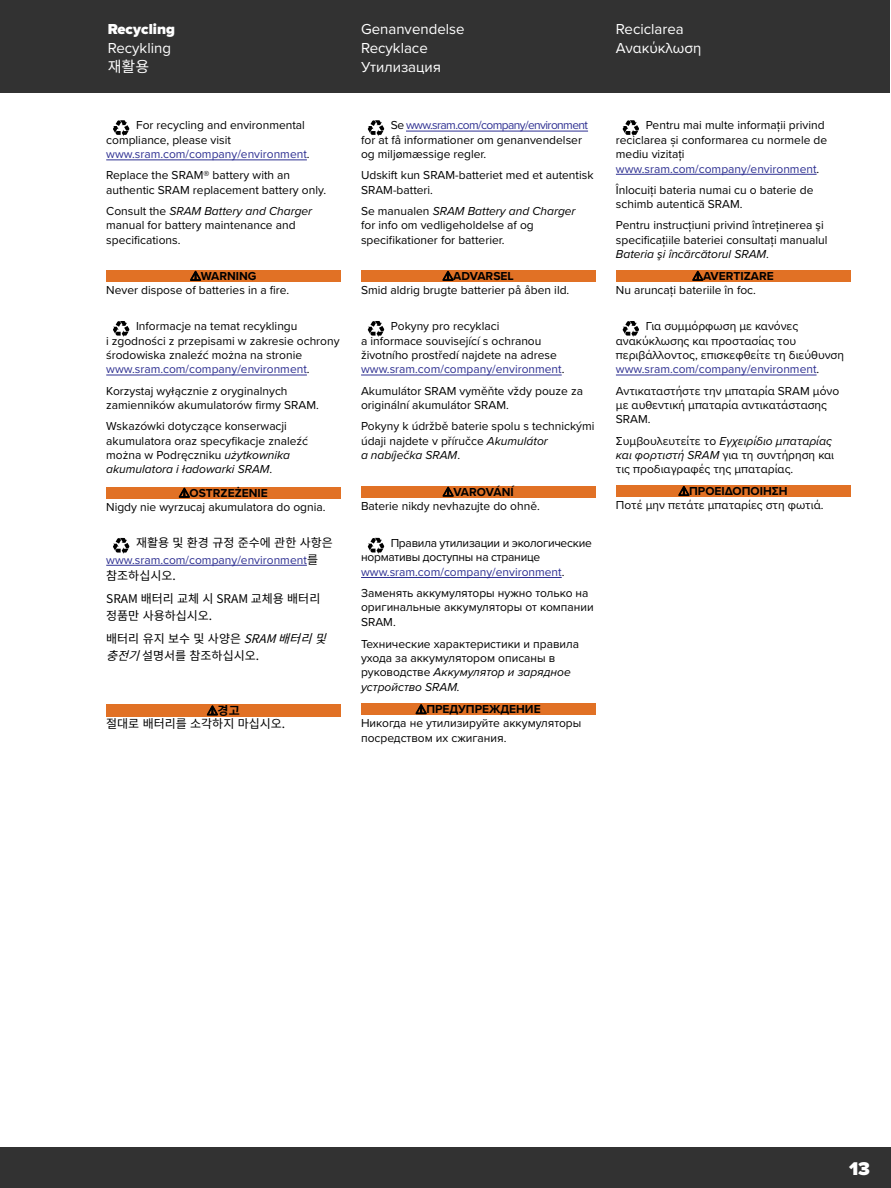
<style>
.page{position:relative;width:891px;height:1188px;background:#fff}
.page>*{position:absolute;margin:0;border:0;box-sizing:border-box;transform-origin:0 0}
.t1{font:900 19.2px "Proxima Nova";color:#fff}
.Header_Proxima_Nova{font:15px "Proxima Nova";color:#fff}
.Header_Proxima_Nova-2{font:900 15px "Proxima Nova";color:#fff}
.Header_Proxima_Nova-3{font:15px "Noto Sans CJ Kkr";color:#fff}
.User_Manual_Text_-_N{font:12px/14.4px "Proxima Nova";color:#000}
.User_Manual_Text_-_N-2{font:12px/14.4px "Proxima Nova";letter-spacing:-.02em;color:#000}
.User_Manual_Text_-_N-3{font:12px/16.5px "Noto Sans CJ Kkr";color:#000}
.t2{font:700 12px "Proxima Nova";color:#000}
.User_Manual_Text_-_N-4{font:12px/16.5px "Proxima Nova";color:#2e3092}
.t3{font:700 12px "Noto Sans CJ Kkr";color:#000}
.s1{color:#2e3092}
.s2{font-style:italic}
.s3{font-family:"Noto Sans CJ Kkr";color:#000}
</style>
<div class="page">
<div style="left:0;top:1148px;width:891px;height:40px;background:#323232"></div>
<hr style="left:106px;top:160px;width:201px;height:1px;background:#2e3092">
<div style="left:106px;top:270px;width:235px;height:12px;background:#e17125"></div>
<svg style="left:113px;top:120px;width:16px;height:16px"></svg>
<svg style="left:190px;top:270px;width:11px;height:11px"></svg>
<hr style="left:406px;top:131px;width:182px;height:1px;background:#2e3092">
<div style="left:361px;top:270px;width:235px;height:12px;background:#e17125"></div>
<svg style="left:368px;top:120px;width:16px;height:16px"></svg>
<svg style="left:443px;top:270px;width:10px;height:11px"></svg>
<hr style="left:616px;top:174px;width:201px;height:1px;background:#2e3092">
<div style="left:616px;top:270px;width:234px;height:12px;background:#e17125"></div>
<svg style="left:623px;top:120px;width:16px;height:16px"></svg>
<svg style="left:692px;top:270px;width:11px;height:11px"></svg>
<hr style="left:106px;top:375px;width:201px;height:1px;background:#2e3092">
<div style="left:106px;top:487px;width:235px;height:12px;background:#e17125"></div>
<svg style="left:113px;top:321px;width:16px;height:16px"></svg>
<svg style="left:179px;top:487px;width:11px;height:11px"></svg>
<hr style="left:361px;top:375px;width:201px;height:1px;background:#2e3092">
<div style="left:361px;top:486px;width:235px;height:12px;background:#e17125"></div>
<svg style="left:368px;top:321px;width:16px;height:16px"></svg>
<svg style="left:443px;top:486px;width:11px;height:11px"></svg>
<hr style="left:616px;top:375px;width:201px;height:1px;background:#2e3092">
<div style="left:616px;top:485px;width:234px;height:12px;background:#e17125"></div>
<svg style="left:623px;top:321px;width:16px;height:16px"></svg>
<svg style="left:679px;top:486px;width:10px;height:10px"></svg>
<hr style="left:106px;top:565px;width:201px;height:1px;background:#2e3092">
<div style="left:106px;top:704px;width:235px;height:12px;background:#e17125"></div>
<svg style="left:113px;top:538px;width:16px;height:16px"></svg>
<svg style="left:207px;top:705px;width:11px;height:10px"></svg>
<hr style="left:361px;top:577px;width:201px;height:1px;background:#2e3092">
<div style="left:361px;top:703px;width:235px;height:12px;background:#e17125"></div>
<svg style="left:368px;top:538px;width:16px;height:16px"></svg>
<svg style="left:416px;top:704px;width:11px;height:10px"></svg>
<div style="left:0;top:0;width:890px;height:93px;background:#323232"></div>
<p class="Header_Proxima_Nova-2" style="left:108px;top:20px;width:69px">Recycling</p>
<p class="Header_Proxima_Nova" style="left:361px;top:20px;width:105px">Genanvendelse</p>
<p class="Header_Proxima_Nova" style="left:616px;top:20px;width:69px">Reciclarea</p>
<p class="Header_Proxima_Nova" style="left:108px;top:39px;width:65px">Recykling</p>
<p class="Header_Proxima_Nova" style="left:361px;top:39px;width:68px">Recyklace</p>
<p class="Header_Proxima_Nova" style="left:616px;top:39px;width:87px">Ανακύκλωση</p>
<p class="Header_Proxima_Nova-3" style="left:108px;top:58px;width:43px">재활용</p>
<p class="Header_Proxima_Nova" style="left:361px;top:58px;width:81px">Утилизация</p>
<p class="User_Manual_Text_-_N" style="left:106px;top:119px;width:205px;text-indent:30px">For recycling and environmental compliance, please visit <span class="s1">www.sram.com/company/environment</span>.</p>
<p class="User_Manual_Text_-_N" style="left:106px;top:168px;width:221px">Replace the SRAM® battery with an authentic SRAM replacement battery only.</p>
<p class="User_Manual_Text_-_N" style="left:106px;top:204px;width:208px">Consult the <span class="s2">SRAM Battery and Charger </span>manual for battery maintenance and specifications.</p>
<p class="t2" style="left:190px;top:269px;width:68px">⚠WARNING</p>
<p class="User_Manual_Text_-_N" style="left:106px;top:283px;width:185px">Never dispose of batteries in a fire.</p>
<p class="User_Manual_Text_-_N" style="left:106px;top:319px;width:235px;text-indent:30px">Informacje na temat recyklingu<br>i zgodności z przepisami w zakresie ochrony środowiska znaleźć można na stronie <span class="s1">www.sram.com/company/environment</span>.</p>
<p class="User_Manual_Text_-_N" style="left:106px;top:384px;width:214px">Korzystaj wyłącznie z oryginalnych zamienników akumulatorów firmy SRAM.</p>
<p class="User_Manual_Text_-_N" style="left:106px;top:419px;width:203px">Wskazówki dotyczące konserwacji akumulatora oraz specyfikacje znaleźć można w Podręczniku <span class="s2">użytkownika akumulatora i ładowarki SRAM</span>.</p>
<p class="t2" style="left:179px;top:486px;width:90px">⚠OSTRZEŻENIE</p>
<p class="User_Manual_Text_-_N" style="left:106px;top:500px;width:221px">Nigdy nie wyrzucaj akumulatora do ognia.</p>
<p class="User_Manual_Text_-_N-4" style="left:106px;top:535px;width:228px;text-indent:30px"><span class="s3">재활용 및 환경 규정 준수에 관한 사항은 </span>www.sram.com/company/environment<span class="s3">를 참조하십시오.</span></p>
<p class="User_Manual_Text_-_N-3" style="left:106px;top:591px;width:216px">SRAM 배터리 교체 시 SRAM 교체용 배터리 정품만 사용하십시오.</p>
<p class="User_Manual_Text_-_N-3" style="left:106px;top:631px;width:230px">배터리 유지 보수 및 사양은 <span class="s2">SRAM배터리및 충전기</span>설명서를 참조하십시오.</p>
<p class="t3" style="left:207px;top:703px;width:34px">⚠경고</p>
<p class="User_Manual_Text_-_N-3" style="left:106px;top:716px;width:181px">절대로 배터리를 소각하지 마십시오.</p>
<p class="User_Manual_Text_-_N" style="left:361px;top:119px;width:229px;text-indent:30px">Se <span class="s1">www.sram.com/company/environment </span>for at få informationer om genanvendelser og miljømæssige regler.</p>
<p class="User_Manual_Text_-_N" style="left:361px;top:168px;width:234px">Udskift kun SRAM-batteriet med et autentisk<br>SRAM-batteri.</p>
<p class="User_Manual_Text_-_N" style="left:361px;top:204px;width:216px">Se manualen <span class="s2">SRAM Battery and Charger </span>for info om vedligeholdelse af og specifikationer for batterier.</p>
<p class="t2" style="left:443px;top:269px;width:72px">⚠ADVARSEL</p>
<p class="User_Manual_Text_-_N" style="left:361px;top:283px;width:210px">Smid aldrig brugte batterier på åben ild.</p>
<p class="User_Manual_Text_-_N" style="left:361px;top:319px;width:205px;text-indent:30px">Pokyny pro recyklaci<br>a informace související s ochranou životního prostředí najdete na adrese <span class="s1">www.sram.com/company/environment</span>.</p>
<p class="User_Manual_Text_-_N" style="left:361px;top:384px;width:223px">Akumulátor SRAM vyměňte vždy pouze za originální akumulátor SRAM.</p>
<p class="User_Manual_Text_-_N" style="left:361px;top:419px;width:235px">Pokyny k údržbě baterie spolu s technickými údaji najdete v příručce <span class="s2">Akumulátor<br>a nabíječka SRAM</span>.</p>
<p class="t2" style="left:443px;top:485px;width:72px">⚠VAROVÁNÍ</p>
<p class="User_Manual_Text_-_N" style="left:361px;top:499px;width:180px">Baterie nikdy nevhazujte do ohně.</p>
<p class="User_Manual_Text_-_N-2" style="left:361px;top:536px;width:232px;text-indent:30px">Правила утилизации и экологические нормативы доступны на странице <span class="s1">www.sram.com/company/environment</span>.</p>
<p class="User_Manual_Text_-_N" style="left:361px;top:586px;width:234px">Заменять аккумуляторы нужно только на оригинальные аккумуляторы от компании<br>SRAM.</p>
<p class="User_Manual_Text_-_N" style="left:361px;top:637px;width:220px">Технические характеристики и правила ухода за аккумулятором описаны в руководстве <span class="s2">Аккумулятор и зарядное устройство SRAM.</span></p>
<p class="t2" style="left:416px;top:702px;width:126px">⚠ПРЕДУПРЕЖДЕНИЕ</p>
<p class="User_Manual_Text_-_N" style="left:361px;top:716px;width:222px">Никогда не утилизируйте аккумуляторы посредством их сжигания.</p>
<p class="User_Manual_Text_-_N" style="left:616px;top:119px;width:213px;text-indent:30px">Pentru mai multe informații privind reciclarea și conformarea cu normele de mediu vizitați <span class="s1">www.sram.com/company/environment</span>.</p>
<p class="User_Manual_Text_-_N" style="left:616px;top:183px;width:199px">Înlocuiţi bateria numai cu o baterie de schimb autentică SRAM.</p>
<p class="User_Manual_Text_-_N" style="left:616px;top:218px;width:213px">Pentru instrucțiuni privind întreținerea şi specificațiile bateriei consultați manualul<br><span class="s2">Bateria şi încărcătorul SRAM</span>.</p>
<p class="t2" style="left:693px;top:269px;width:83px">⚠AVERTIZARE</p>
<p class="User_Manual_Text_-_N" style="left:616px;top:283px;width:142px">Nu aruncați bateriile în foc.</p>
<p class="User_Manual_Text_-_N" style="left:616px;top:319px;width:230px;text-indent:30px">Για συμμόρφωση με κανόνες ανακύκλωσης και προστασίας του περιβάλλοντος, επισκεφθείτε τη διεύθυνση <span class="s1">www.sram.com/company/environment</span>.</p>
<p class="User_Manual_Text_-_N" style="left:616px;top:384px;width:225px">Αντικαταστήστε την μπαταρία SRAM μόνο με αυθεντική μπαταρία αντικατάστασης<br>SRAM.</p>
<p class="User_Manual_Text_-_N" style="left:616px;top:434px;width:220px">Συμβουλευτείτε το <span class="s2">Εγχειρίδιο μπαταρίας και φορτιστή SRAM</span> για τη συντήρηση και τις προδιαγραφές της μπαταρίας.</p>
<p class="t2" style="left:679px;top:484px;width:110px">⚠ΠΡΟΕΙΔΟΠΟΙΗΣΗ</p>
<p class="User_Manual_Text_-_N" style="left:616px;top:498px;width:209px">Ποτέ μην πετάτε μπαταρίες στη φωτιά.</p>
<h1 class="t1" style="left:849px;top:1157px;width:23px">13</h1>
</div>
